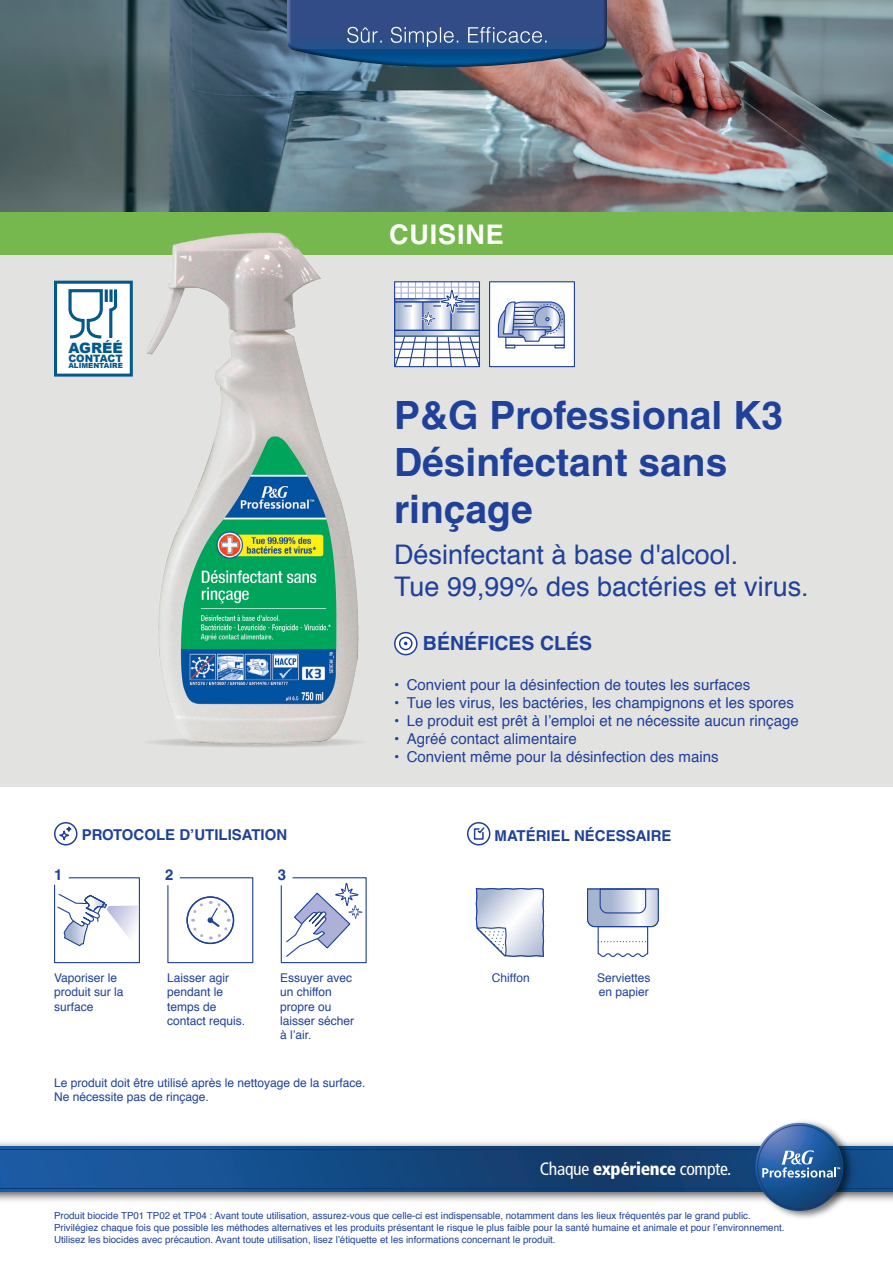
<style>
.page{position:relative;width:893px;height:1263px;background:#fff}
.page>*{position:absolute;margin:0;border:0;box-sizing:border-box;transform-origin:0 0}
.t1{font:700 39px/46.8px "Helvetica";color:#20419a}
.t2{font:27px/32.4px "Helvetica";color:#20419a}
.t3{font:700 27px "Helvetica";letter-spacing:.03em;color:#fff}
.t4{font:700 19.5px "Helvetica";color:#20419a}
.t5{font:condensed 17.85px "Frutiger LT";letter-spacing:-.02em;color:#fff}
.t6{font:15px "Helvetica";color:#20419a}
.t7{font:700 15px "Helvetica";color:#20419a}
.t8{font:900 14.25px "Arial";color:#04588a}
.t9{font:12px/14.4px "Helvetica";color:#20419a}
.t10{font:900 10.2px "Arial";color:#04588a}
.t11{font:9.75px/11.7px "Helvetica";color:#20419a}
.t12{font:900 7.2px "Arial";color:#04588a}
.s1{font-weight:900}
</style>
<div class="page">
<div style="left:0;top:213px;width:893px;height:574px;background:#e2e2e1"></div>
<img style="left:0;top:0;width:893px;height:213px">
<div style="left:0;top:213px;width:893px;height:42px;background:#76b84e"></div>
<svg style="left:60px;top:831px;width:8px;height:9px"></svg>
<div style="left:59px;top:830px;width:10px;height:10px;border:2px solid #20419a;border-radius:50%"></div>
<svg style="left:66px;top:826px;width:6px;height:6px"></svg>
<div style="left:54px;top:822px;width:24px;height:23px;border:2px solid #20419a;border-radius:50%"></div>
<svg style="left:395px;top:633px;width:22px;height:22px"></svg>
<svg style="left:400px;top:637px;width:12px;height:12px"></svg>
<div style="left:399px;top:637px;width:14px;height:13px;border:2px solid #20419a;border-radius:50%"></div>
<div style="left:394px;top:632px;width:24px;height:23px;border:2px solid #20419a;border-radius:50%"></div>
<svg style="left:468px;top:823px;width:22px;height:22px"></svg>
<svg style="left:473px;top:826px;width:13px;height:14px"></svg>
<div style="left:467px;top:822px;width:23px;height:23px;border:2px solid #20419a;border-radius:50%"></div>
<svg style="left:396px;top:283px;width:82px;height:82px"></svg>
<hr style="left:395px;top:292px;width:84px;height:2px;background:#aeb1d7">
<hr style="left:395px;top:287px;width:84px;height:1px;background:#aeb1d7">
<svg style="left:397px;top:303px;width:24px;height:26px"></svg>
<svg style="left:424px;top:326px;width:26px;height:3px"></svg>
<div style="left:422px;top:301px;width:30px;height:30px;border:1px solid #20419a"></div>
<svg style="left:453px;top:303px;width:24px;height:26px"></svg>
<hr style="left:395px;top:342px;width:84px;height:1px;background:#20419a">
<hr style="left:395px;top:349px;width:84px;height:1px;background:#20419a">
<hr style="left:395px;top:357px;width:84px;height:1px;background:#20419a">
<svg style="left:396px;top:337px;width:32px;height:28px"></svg>
<hr style="left:437px;top:337px;width:1px;height:30px;background:#20419a">
<svg style="left:447px;top:337px;width:31px;height:28px"></svg>
<div style="left:395px;top:298px;width:84px;height:4px;border:1px solid #20419a"></div>
<svg style="left:397px;top:332px;width:80px;height:3px"></svg>
<div style="left:395px;top:330px;width:84px;height:7px;border:1px solid #20419a"></div>
<svg style="left:401px;top:283px;width:73px;height:43px"></svg>
<div style="left:394px;top:281px;width:86px;height:86px;border:1px solid #20419a"></div>
<div style="left:490px;top:282px;width:84px;height:85px;background:#fff"></div>
<svg style="left:497px;top:301px;width:68px;height:47px"></svg>
<div style="left:489px;top:281px;width:86px;height:86px;border:1px solid #20419a"></div>
<svg style="left:57px;top:893px;width:81px;height:54px"></svg>
<div style="left:54px;top:877px;width:86px;height:86px;border:1px solid #20419a"></div>
<div style="left:47px;top:863px;width:22px;height:22px;background:#fff;border-radius:50%"></div>
<svg style="left:186px;top:896px;width:48px;height:48px"></svg>
<div style="left:187px;top:896px;width:47px;height:48px;border:1px solid #20419a;border-radius:50%"></div>
<svg style="left:189px;top:899px;width:42px;height:42px"></svg>
<div style="left:167px;top:877px;width:86px;height:86px;border:1px solid #20419a"></div>
<svg style="left:286px;top:882px;width:77px;height:75px"></svg>
<div style="left:281px;top:877px;width:86px;height:86px;border:1px solid #20419a"></div>
<div style="left:271px;top:863px;width:22px;height:22px;background:#fff;border-radius:50%"></div>
<div style="left:158px;top:863px;width:22px;height:22px;background:#fff;border-radius:50%"></div>
<svg style="left:475px;top:888px;width:70px;height:69px"></svg>
<svg style="left:587px;top:888px;width:72px;height:69px"></svg>
<img style="left:125px;top:232px;width:234px;height:515px">
<svg style="left:0;top:1146px;width:893px;height:46px;background:#154983"></svg>
<hr style="left:0;top:1149px;width:893px;height:1px;background:#013d7d">
<hr style="left:0;top:1188px;width:893px;height:1px;background:#013d7d">
<img style="left:751px;top:1121px;width:106px;height:97px">
<svg style="left:755px;top:1123px;width:88px;height:88px;background:#285996"></svg>
<svg style="left:762px;top:1149px;width:78px;height:28px;background:#517eb5"></svg>
<svg style="left:285px;top:0;width:327px;height:68px"></svg>
<svg style="left:286px;top:0;width:322px;height:67px;background:#335689"></svg>
<div style="left:54px;top:281px;width:79px;height:96px;background:#fff"></div>
<svg style="left:68px;top:289px;width:50px;height:50px"></svg>
<div style="left:54px;top:281px;width:79px;height:96px;border:3px solid #04588a"></div>
<h2 class="t3" style="left:389px;top:218px;width:116px">CUISINE</h2>
<h3 class="t8" style="left:68px;top:337px;width:56px">AGRÉÉ</h3>
<p class="t10" style="left:68px;top:351px;width:56px">CONTACT</p>
<p class="t12" style="left:68px;top:361px;width:56px">ALIMENTAIRE</p>
<h3 class="t7" style="left:82px;top:826px;width:207px">PROTOCOLE D’UTILISATION</h3>
<h3 class="t7" style="left:54px;top:865px;width:10px">1</h3>
<h3 class="t7" style="left:165px;top:865px;width:10px">2</h3>
<h3 class="t7" style="left:278px;top:865px;width:10px">3</h3>
<h1 class="t1" style="left:394px;top:391px;width:390px">P&amp;G Professional K3<br>Désinfectant sans rinçage</h1>
<h2 class="t2" style="left:394px;top:539px;width:416px">Désinfectant à base d'alcool.<br>Tue 99,99% des bactéries et virus.</h2>
<h3 class="t4" style="left:423px;top:631px;width:171px">BÉNÉFICES CLÉS</h3>
<h3 class="t6" style="left:394px;top:673px;width:358px">• Convient pour la désinfection de toutes les surfaces</h3>
<h3 class="t6" style="left:394px;top:691px;width:401px">• Tue les virus, les bactéries, les champignons et les spores</h3>
<h3 class="t6" style="left:394px;top:709px;width:406px">• Le produit est prêt à l’emploi et ne nécessite aucun rinçage</h3>
<h3 class="t6" style="left:394px;top:727px;width:184px">• Agréé contact alimentaire</h3>
<h3 class="t6" style="left:394px;top:745px;width:326px">• Convient même pour la désinfection des mains</h3>
<h3 class="t7" style="left:495px;top:827px;width:179px">MATÉRIEL NÉCESSAIRE</h3>
<p class="t9" style="left:54px;top:971px;width:71px">Vaporiser le produit sur la surface</p>
<p class="t9" style="left:167px;top:971px;width:80px">Laisser agir pendant le temps de contact requis.</p>
<p class="t9" style="left:280px;top:971px;width:76px">Essuyer avec un chiffon propre ou laisser sécher à l’air.</p>
<p class="t9" style="left:54px;top:1075px;width:313px">Le produit doit être utilisé après le nettoyage de la surface.<br>Ne nécessite pas de rinçage.</p>
<p class="t9" style="left:492px;top:971px;width:39px">Chiffon</p>
<p class="t9" style="left:597px;top:971px;width:55px">Serviettes en papier</p>
<h3 class="t5" style="left:540px;top:1158px;width:193px">Chaque <span class="s1">expérience</span> compte.</h3>
<p class="t11" style="left:54px;top:1210px;width:732px">Produit biocide TP01 TP02 et TP04 : Avant toute utilisation, assurez-vous que celle-ci est indispensable, notamment dans les lieux fréquentés par le grand public.<br>Privilégiez chaque fois que possible les méthodes alternatives et les produits présentant le risque le plus faible pour la santé humaine et animale et pour l’environnement.<br>Utilisez les biocides avec précaution. Avant toute utilisation, lisez l’étiquette et les informations concernant le produit.</p>
</div>
